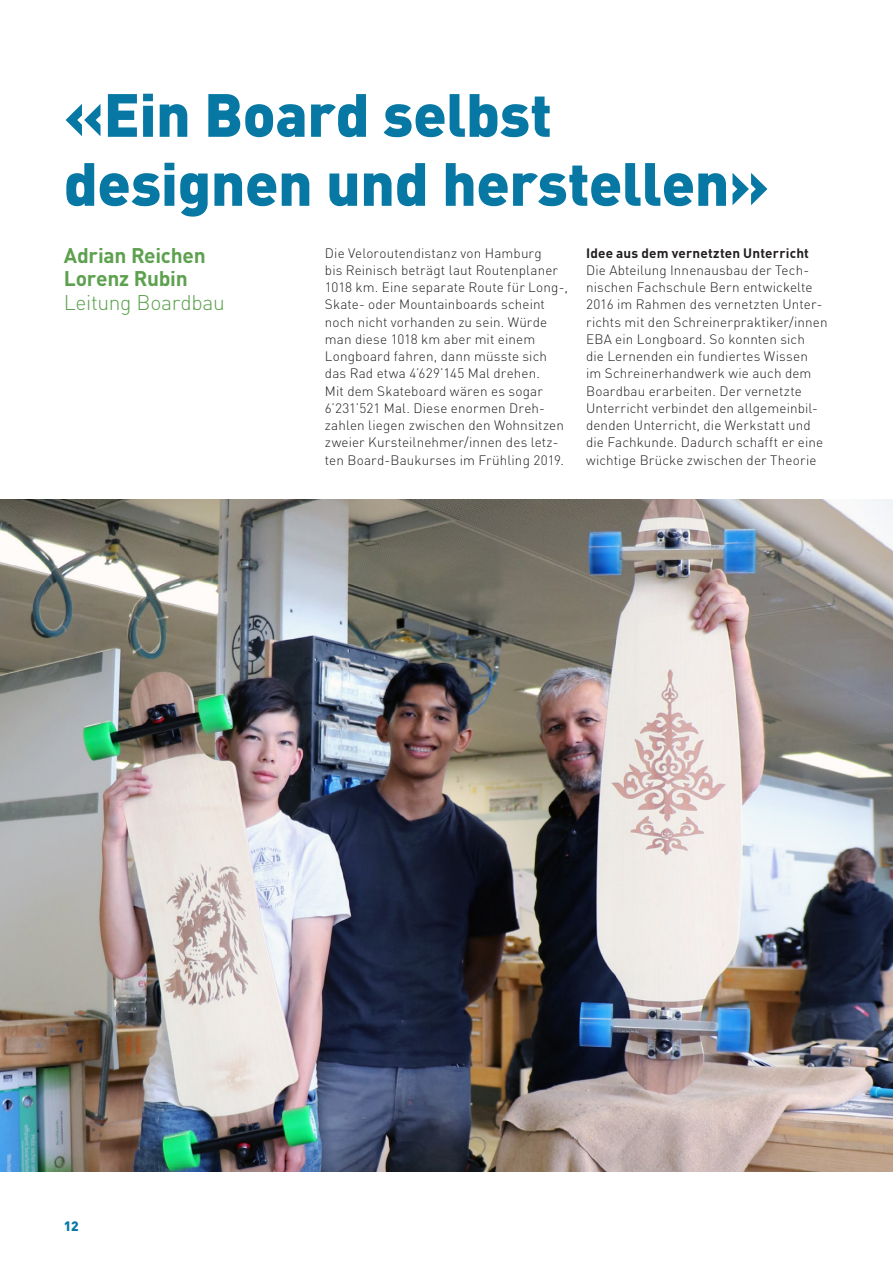
<style>
.page{position:relative;width:893px;height:1263px;background:#fff}
.page>*{position:absolute;margin:0;border:0;box-sizing:border-box;transform-origin:0 0}
._01_Haupttitel{font:900 60px/69px "DINOT";letter-spacing:-.01em;color:#0678a3}
._02_Lead{font:700 21px/23.2px "DINOT";letter-spacing:-.015em;color:#5da14f}
._03_GT_ohne_Einzug{font:300 13.5px/17.2px "DINOT";letter-spacing:.01em;color:#231f20}
._03_GT_ohne_Einzug-2{font:700 13.5px "DINOT";letter-spacing:.015em;color:#231f20}
.t1{font:900 13.5px "DINOT";color:#0678a3}
.s1{font-weight:300}
</style>
<div class="page">
<img style="left:0;top:499px;width:893px;height:673px">
<p class="_01_Haupttitel" style="left:64px;top:78px;width:707px">«Ein Board selbst designen und herstellen»</p>
<p class="_02_Lead" style="left:64px;top:243px;width:163px">Adrian Reichen<br>Lorenz Rubin<br><span class="s1">Leitung Boardbau</span></p>
<p class="_03_GT_ohne_Einzug" style="left:325px;top:244px;width:244px">Die Veloroutendistanz von Hamburg<br>bis Reinisch beträgt laut Routenplaner 1018 km. Eine separate Route für Long-, Skate- oder Mountainboards scheint noch nicht vorhanden zu sein. Würde man diese 1018 km aber mit einem Longboard fahren, dann müsste sich das Rad etwa 4’629’145 Mal drehen.<br>Mit dem Skateboard wären es sogar 6’231’521 Mal. Diese enormen Dreh&shy;zahlen liegen zwischen den Wohnsitzen zweier Kursteilnehmer/innen des letz&shy;ten Board-Baukurses im Frühling 2019.</p>
<p class="_03_GT_ohne_Einzug-2" style="left:586px;top:244px;width:224px">Idee aus dem vernetzten Unterricht</p>
<p class="_03_GT_ohne_Einzug" style="left:586px;top:261px;width:243px">Die Abteilung Innenausbau der Tech&shy;nischen Fachschule Bern entwickelte 2016 im Rahmen des vernetzten Unter&shy;richts mit den Schreinerpraktiker/innen EBA ein Longboard. So konnten sich<br>die Lernenden ein fundiertes Wissen<br>im Schreinerhandwerk wie auch dem Boardbau erarbeiten. Der vernetzte Unterricht verbindet den allgemeinbil&shy;denden Unterricht, die Werkstatt und die Fachkunde. Dadurch schafft er eine wichtige Brücke zwischen der Theorie</p>
<p class="t1" style="left:64px;top:1217px;width:17px">12</p>
</div>
